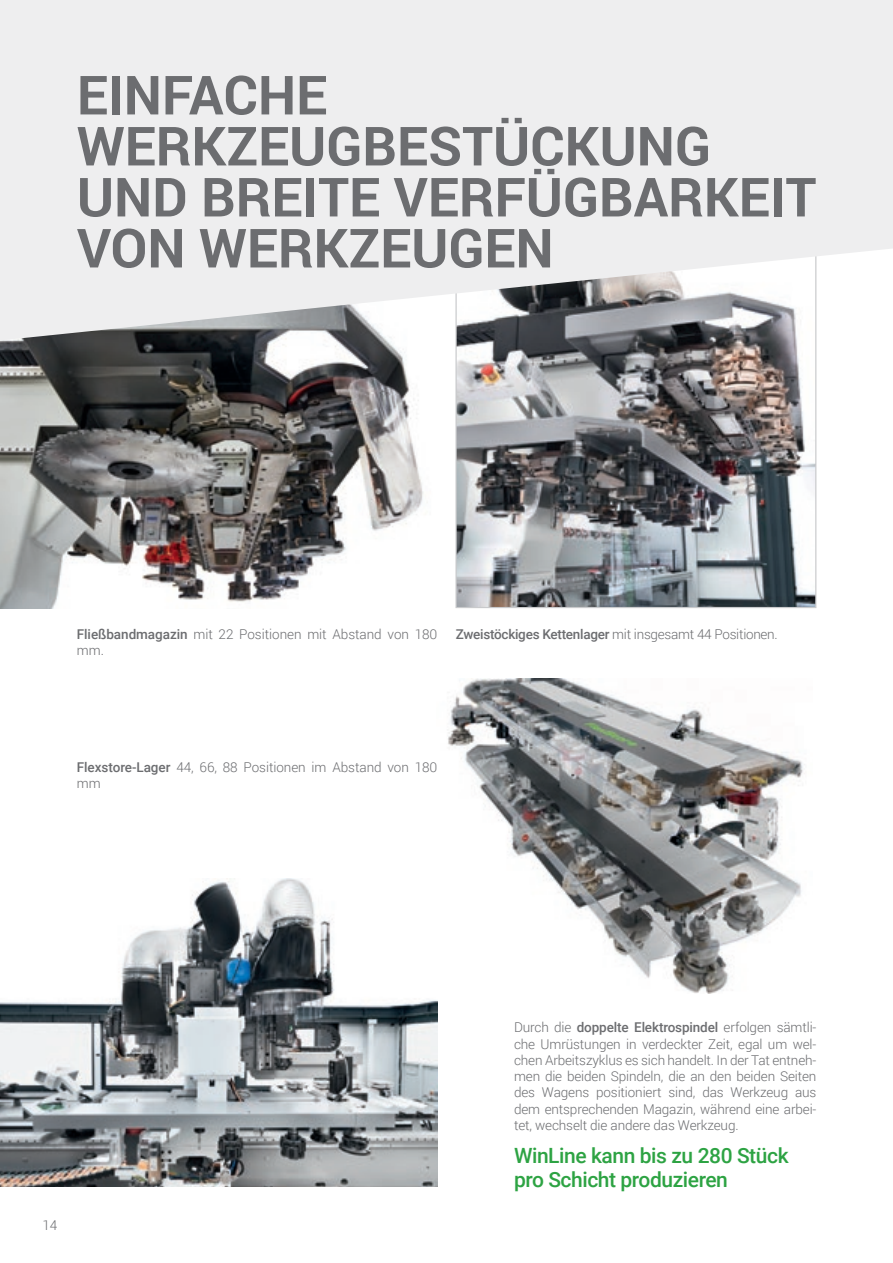
<style>
.page{position:relative;width:893px;height:1263px;background:#fff}
.page>*{position:absolute;margin:0;border:0;box-sizing:border-box;transform-origin:0 0}
.t1{font:700 54px/51px "Roboto";color:#6c6d70}
.t2{font:500 21px/24px "Roboto";letter-spacing:-.02em;color:#2da343}
.t3{font:300 13.5px/16.2px "Roboto";letter-spacing:-.01em;color:#6c6d70}
.s1{font-weight:500}
</style>
<div class="page">
<img style="left:0;top:340px;width:423px;height:268px">
<img style="left:457px;top:340px;width:357px;height:266px">
<img style="left:0;top:878px;width:437px;height:309px">
<svg style="left:0;top:0;width:893px;height:340px;background:#e6e6e7"></svg>
<img style="left:870px;top:309px;width:23px;height:31px">
<img style="left:448px;top:679px;width:357px;height:315px">
<p class="t1" style="left:77px;top:68px;width:741px">EINFACHE<br>WERKZEUGBESTÜCKUNG<br>UND BREITE VERFÜGBARKEIT<br>VON WERKZEUGEN</p>
<p class="t3" style="left:77px;top:625px;width:362px"><span class="s1">Fließbandmagazin</span> mit 22 Positionen mit Abstand von 180 mm.</p>
<p class="t3" style="left:456px;top:625px;width:323px"><span class="s1">Zweistöckiges Kettenlager</span> mit insgesamt 44 Positionen.</p>
<p class="t3" style="left:77px;top:758px;width:362px"><span class="s1">Flexstore-Lager</span> 44, 66, 88 Positionen im Abstand von 180 mm</p>
<p class="t3" style="left:42px;top:1216px;width:16px">14</p>
<p class="t3" style="left:514px;top:1019px;width:304px;text-align:justify">Durch die <span class="s1">doppelte Elektrospindel</span> erfolgen sämtli&shy;che Umrüstungen in verdeckter Zeit, egal um wel&shy;chen Arbeitszyklus es sich handelt. In der Tat entneh&shy;men die beiden Spindeln, die an den beiden Seiten des Wagens positioniert sind, das Werkzeug aus dem entsprechenden Magazin, während eine arbei&shy;tet, wechselt die andere das Werkzeug.</p>
<p class="t2" style="left:514px;top:1142px;width:276px">WinLine kann bis zu 280 Stück pro Schicht produzieren</p>
</div>
